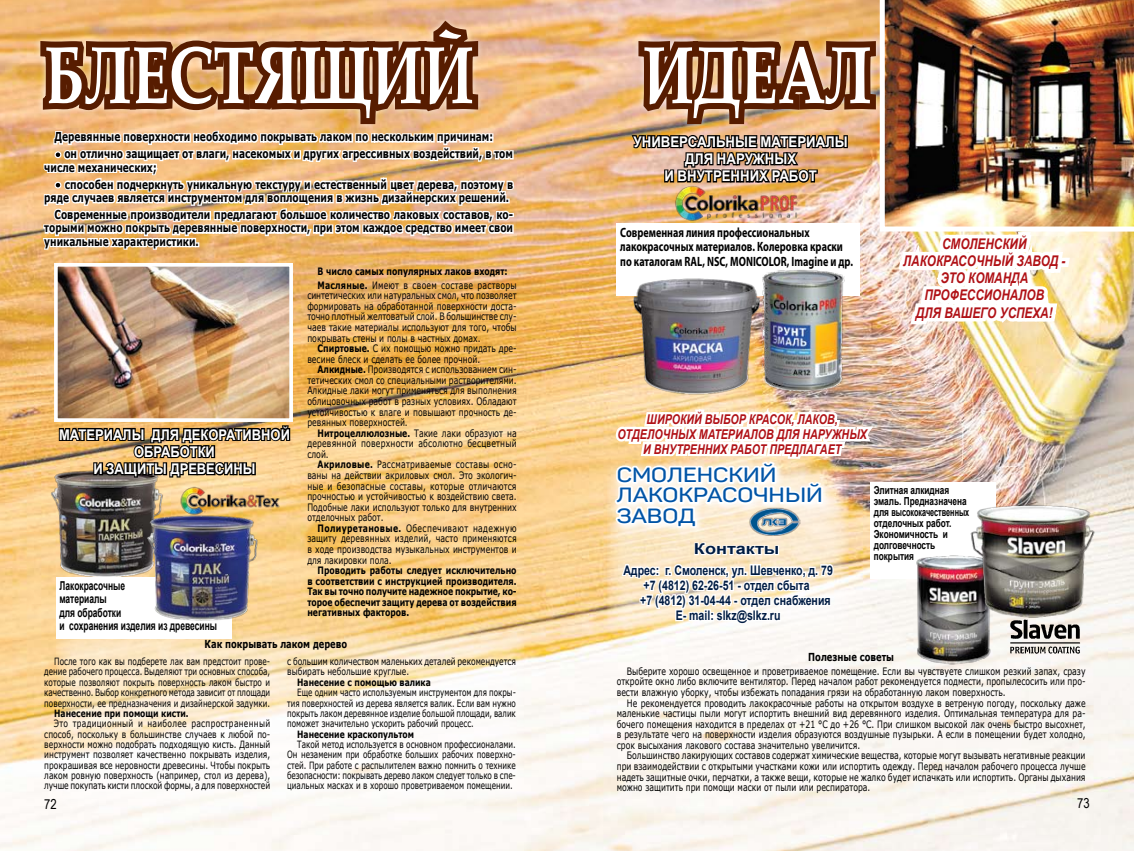
<style>
.page{position:relative;width:1134px;height:851px;background:#fff}
.page>*{position:absolute;margin:0;border:0;box-sizing:border-box;transform-origin:0 0}
.t1{font:700 81.62px "Book Antiqua";color:#fff;scale:.75 1}
.t2{font:600 20.25px/20.2px "Panton";color:#0054a6;scale:1.18 1}
.t3{font:700 15.12px "Arial";color:#001c43;scale:1.2 1}
.t4{font:italic 700 14.75px/17.1px "Arial";color:#b01116;text-align:center;scale:.8 1}
.t5{font:700 14.75px/17.1px "Arial";color:#fff;text-align:center;scale:.9 1}
.t6{font:700 14.75px/17.1px "Arial";color:#fff;text-align:center;scale:.88 1}
.t7{font:13.75px "Arial Narrow";color:#000}
.t8{font:700 13.5px/14.8px "Myriad Pro";color:#000;scale:.75 1}
.t9{font:italic 700 13.5px/14.8px "Arial";color:#b01116;text-align:center;scale:.79 1}
.t10{font:700 13.25px "Arial";color:#001c43;scale:.8 1}
.t11{font:700 12.25px/16.9px "Verdana";color:#000;scale:.74 1}
.t12{font:700 12.25px/13.5px "Arial";color:#000;scale:.69 1}
.t13{font:700 11px/11px "Arial";color:#000;scale:.75 1}
.t14{font:700 11px "Verdana";color:#000;scale:.76 1}
.t15{font:10.25px/10.6px "Verdana";color:#000;text-align:justify;scale:.76 1}
.t16{font:700 10.25px/10.6px "Verdana";color:#000;scale:.76 1}
.t17{font:10px/10.4px "Verdana";color:#000;text-align:justify;scale:.73 1}
.t18{font:10px/10.4px "Verdana";color:#000;text-align:justify;scale:.76 1}
.t19{font:10px/10.4px "Verdana";color:#000;text-align:justify;scale:.72 1}
.t20{font:700 10px "Verdana";color:#000;scale:.76 1}
.s1{font-weight:400}
.s2{font-weight:700}
</style>
<div class="page">
<img style="left:0;top:0;width:1134px;height:850px">
<svg style="left:607px;top:462px;width:242px;height:171px"></svg>
<svg style="left:56px;top:630px;width:469px;height:178px;fill:#fdf9f5"></svg>
<img style="left:179px;top:483px;width:104px;height:36px">
<img style="left:42px;top:458px;width:128px;height:128px">
<svg style="left:57px;top:575px;width:162px;height:64px"></svg>
<img style="left:884px;top:626px;width:137px;height:50px">
<img style="left:1067px;top:487px;width:35px;height:137px">
<img style="left:1002px;top:617px;width:84px;height:46px">
<div style="left:1058px;top:258px;width:11px;height:9px;border:7px solid #fff"></div>
<img style="left:59px;top:268px;width:229px;height:141px">
<div style="left:54px;top:263px;width:239px;height:159px;border:4px solid #fff"></div>
<img style="left:58px;top:409px;width:233px;height:71px">
<img style="left:1067px;top:0;width:67px;height:231px">
<img style="left:137px;top:502px;width:127px;height:127px">
<div style="left:34px;top:14px;width:975px;height:178px;background:#fff;opacity:.75"></div>
<svg style="left:34px;top:4px;width:482px;height:249px"></svg>
<img style="left:612px;top:0;width:455px;height:626px">
<h1 class="t1" style="left:44px;top:20px;width:574px">блестящий</h1>
<p class="t11" style="left:64px;top:128px;width:608px;text-indent:-10px">Деревянные поверхности необходимо покрывать лаком по нескольким причинам:<br>он отлично защищает от влаги, насекомых и других агрессивных воздействий, в том</p>
<p class="t11" style="left:65px;top:158px;width:607px;text-indent:-21px">числе механических;<br>способен подчеркнуть уникальную текстуру и естественный цвет дерева, поэтому в</p>
<p class="t11" style="left:54px;top:189px;width:621px;text-indent:-10px">ряде случаев является инструментом для воплощения в жизнь дизайнерских решений.<br>Современные производители предлагают большое количество лаковых составов, ко-</p>
<p class="t11" style="left:44px;top:221px;width:635px;line-height:13.5px">торыми можно покрыть деревянные поверхности, при этом каждое средство имеет свои уникальные характеристики.</p>
<h3 class="t6" style="left:59px;top:426px;width:264px">Материалы для декоративной обработки<br>и защиты древесины</h3>
<p class="t12" style="left:59px;top:579px;width:230px">Лакокрасочные<br>материалы<br>для обработки<br>и сохранения изделия из древесины</p>
<p class="t16" style="left:318px;top:263px;width:263px;line-height:14px">В число самых популярных лаков входят:<br>Масляные. <span class="s1">Имеют в своем составе растворы</span></p>
<p class="t15" style="left:307px;top:290px;width:277px">синтетических или натуральных смол, что позволяет формировать на обработанной поверхности доста&shy;точно плотный желтоватый слой. В большинстве слу&shy;чаев такие материалы используют для того, чтобы покрывать стены и полы в частных домах.</p>
<p class="t15" style="left:307px;top:343px;width:277px;text-indent:10px"><span class="s2">Спиртовые.</span> С их помощью можно придать дре&shy;весине блеск и сделать ее более прочной.</p>
<p class="t15" style="left:307px;top:364px;width:277px;text-indent:10px"><span class="s2">Алкидные.</span> Производятся с использованием син&shy;тетических смол со специальными растворителями.<br>Алкидные лаки могут применяться для выполнения облицовочных работ в разных условиях. Обладают устойчивостью к влаге и повышают прочность де&shy;ревянных поверхностей.</p>
<p class="t15" style="left:307px;top:427px;width:277px;text-indent:10px"><span class="s2">Нитроцеллюлозные.</span> Такие лаки образуют на деревянной поверхности абсолютно бесцветный слой.</p>
<p class="t15" style="left:307px;top:459px;width:277px;text-indent:10px"><span class="s2">Акриловые.</span> Рассматриваемые составы осно&shy;ваны на действии акриловых смол. Это экологич&shy;ные и безопасные составы, которые отличаются прочностью и устойчивостью к воздействию света.<br>Подобные лаки используют только для внутренних отделочных работ.</p>
<p class="t15" style="left:307px;top:522px;width:277px;text-indent:10px"><span class="s2">Полиуретановые.</span> Обеспечивают надежную защиту деревянных изделий, часто применяются в ходе производства музыкальных инструментов и для лакировки пола.</p>
<p class="t16" style="left:307px;top:564px;width:277px;text-align:justify;text-indent:10px">Проводить работы следует исключительно в соответствии с инструкцией производителя.<br>Так вы точно получите надежное покрытие, ко&shy;торое обеспечит защиту дерева от воздействия негативных факторов.</p>
<p class="t14" style="left:205px;top:635px;width:189px">Как покрывать лаком дерево</p>
<p class="t17" style="left:44px;top:656px;width:311px;text-indent:10px">После того как вы подберете лак вам предстоит прове&shy;дение рабочего процесса. Выделяют три основных способа, которые позволяют покрыть поверхность лаком быстро и качественно. Выбор конкретного метода зависит от площади поверхности, ее предназначения и дизайнерской задумки.</p>
<p class="t20" style="left:54px;top:706px;width:178px">Нанесение при помощи кисти.</p>
<p class="t18" style="left:44px;top:718px;width:299px;text-indent:10px">Это традиционный и наиболее распространенный способ, поскольку в большинстве случаев к любой по&shy;верхности можно подобрать подходящую кисть. Данный инструмент позволяет качественно покрывать изделия, прокрашивая все неровности древесины. Чтобы покрыть лаком ровную поверхность (например, стол из дерева), лучше покупать кисти плоской формы, а для поверхностей</p>
<p class="t18" style="left:287px;top:656px;width:302px">с большим количеством маленьких деталей рекомендуется выбирать небольшие круглые.</p>
<p class="t20" style="left:297px;top:675px;width:177px">Нанесение с помощью валика</p>
<p class="t19" style="left:287px;top:687px;width:319px;text-indent:10px">Еще одним часто используемым инструментом для покры&shy;тия поверхностей из дерева является валик. Если вам нужно покрыть лаком деревянное изделие большой площади, валик поможет значительно ускорить рабочий процесс.</p>
<p class="t20" style="left:297px;top:726px;width:155px">Нанесение краскопультом</p>
<p class="t17" style="left:287px;top:739px;width:315px;text-indent:10px">Такой метод используется в основном профессионалами.<br>Он незаменим при обработке больших рабочих поверхно&shy;стей. При работе с распылителем важно помнить о технике безопасности: покрывать дерево лаком следует только в спе&shy;циальных масках и в хорошо проветриваемом помещении.</p>
<h1 class="t1" style="left:642px;top:20px;width:307px">идеал</h1>
<h3 class="t5" style="left:634px;top:134px;width:239px">Универсальные материалы для наружных<br>и внутренних работ</h3>
<h3 class="t8" style="left:620px;top:224px;width:312px">Современная линия профессиональных лакокрасочных материалов. Колеровка краски по каталогам RAL, NSC, MONICOLOR, Imagine и др.</h3>
<h3 class="t4" style="left:903px;top:236px;width:204px">Смоленский лакокрасочный завод - это команда профессионалов<br>для вашего успеха!</h3>
<h3 class="t9" style="left:617px;top:412px;width:318px">Широкий выбор красок, лаков, отделочных материалов для наружных и внутренних работ предлагает</h3>
<h2 class="t2" style="left:617px;top:464px;width:176px">СМОЛЕНСКИЙ<br>ЛАКОКРАСОЧНЫЙ<br>ЗАВОД</h2>
<h3 class="t3" style="left:694px;top:538px;width:73px">Контакты</h3>
<p class="t10" style="left:623px;top:561px;width:263px">Адрес: г. Смоленск, ул. Шевченко, д. 79</p>
<p class="t10" style="left:644px;top:576px;width:209px">+7 (4812) 62-26-51 - отдел сбыта</p>
<p class="t10" style="left:640px;top:591px;width:239px">+7 (4812) 31-04-44 - отдел снабжения</p>
<p class="t10" style="left:676px;top:606px;width:133px">E- mail: slkz@slkz.ru</p>
<p class="t13" style="left:874px;top:485px;width:129px">Элитная алкидная эмаль. Предназначена для высококачественных отделочных работ.<br>Экономичность и долговечность покрытия</p>
<p class="t14" style="left:808px;top:649px;width:114px">Полезные советы</p>
<p class="t15" style="left:617px;top:665px;width:618px;text-indent:10px">Выберите хорошо освещенное и проветриваемое помещение. Если вы чувствуете слишком резкий запах, сразу откройте окно либо включите вентилятор. Перед началом работ рекомендуется подмести, пропылесосить или про&shy;вести влажную уборку, чтобы избежать попадания грязи на обработанную лаком поверхность.</p>
<p class="t15" style="left:617px;top:697px;width:618px;text-indent:10px">Не рекомендуется проводить лакокрасочные работы на открытом воздухе в ветреную погоду, поскольку даже маленькие частицы пыли могут испортить внешний вид деревянного изделия. Оптимальная температура для ра&shy;бочего помещения находится в пределах от +21 °C до +26 °C. При слишком высокой лак очень быстро высохнет, в результате чего на поверхности изделия образуются воздушные пузырьки. А если в помещении будет холодно, срок высыхания лакового состава значительно увеличится.</p>
<p class="t15" style="left:617px;top:750px;width:618px;text-indent:10px">Большинство лакирующих составов содержат химические вещества, которые могут вызывать негативные реакции при взаимодействии с открытыми участками кожи или испортить одежду. Перед началом рабочего процесса лучше надеть защитные очки, перчатки, а также вещи, которые не жалко будет испачкать или испортить. Органы дыхания можно защитить при помощи маски от пыли или респиратора.</p>
<h3 class="t7" style="left:44px;top:793px;width:14px">72</h3>
<h3 class="t7" style="left:1077px;top:792px;width:14px">73</h3>
<h3 class="t7" style="left:44px;top:798px;width:14px">72</h3>
<h3 class="t7" style="left:1077px;top:796px;width:14px">73</h3>
</div>
